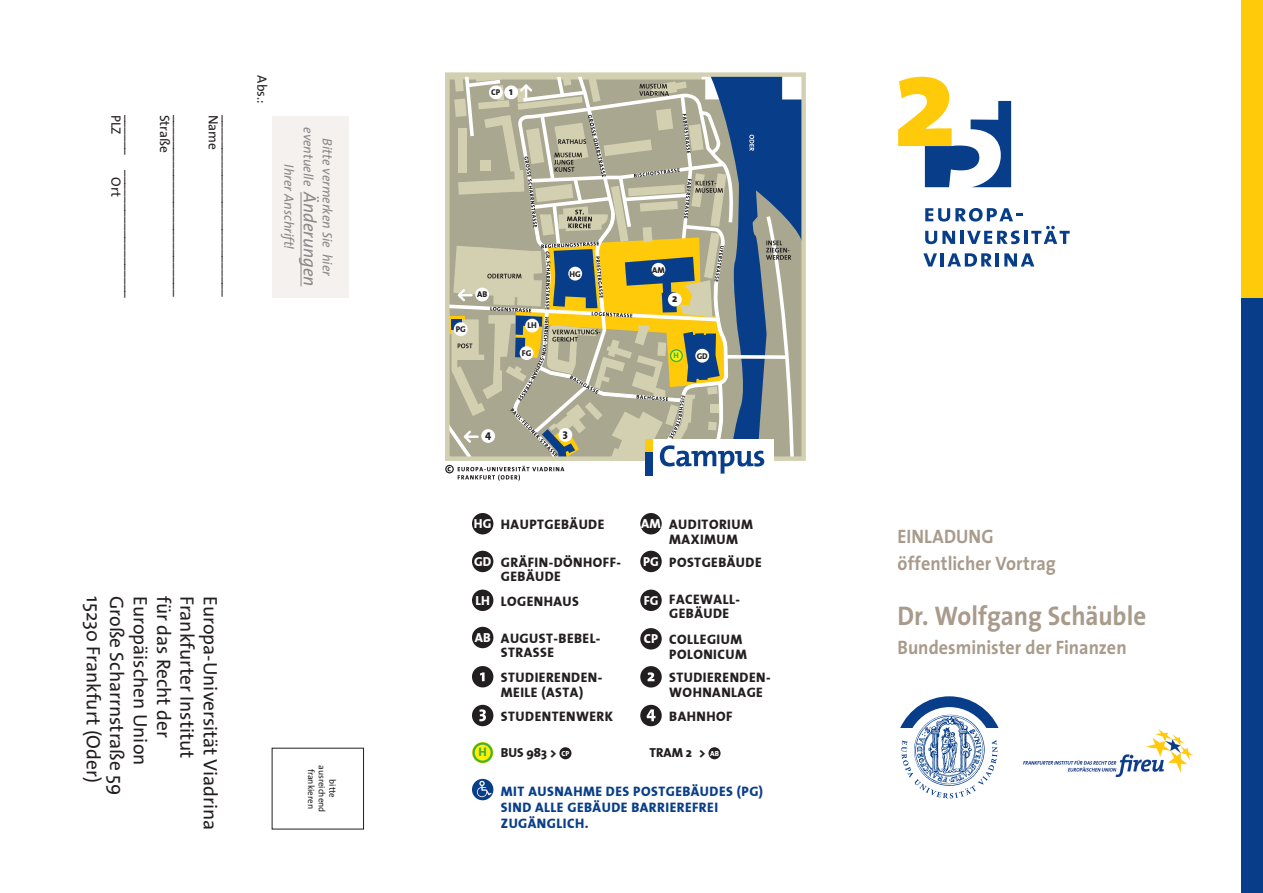
<style>
.page{position:relative;width:1263px;height:893px;background:#fff}
.page>*{position:absolute;margin:0;border:0;box-sizing:border-box;transform-origin:0 0}
.t1{font:700 27px "The Sans";color:#a89b8c;scale:.93 1}
.t2{font:19.5px "The Sans";color:#231f20}
.t3{font:700 19.5px/27px "The Sans";letter-spacing:.005em;color:#a89b8c;scale:.93 1}
.t4{font:13.65px/14.4px "The Mix 8";letter-spacing:.035em;color:#231f20}
.t5{font:13.65px/16.4px "The Mix 8";letter-spacing:.035em;color:#083e89}
.t6{font:13.5px "The Sans";color:#231f20}
.t7{font:italic 13.5px/19.2px "The Sans";color:#231f20;text-align:center}
.t8{font:12.9px "The Mix 8";color:#231f20}
.t9{font:12.9px "The Mix 8";color:#fff}
.t10{font:10.95px "The Mix 8";color:#231f20}
.t11{font:9px/10.8px "The Sans";color:#231f20;text-align:center}
.t12{font:8.4px "The Mix 8";color:#231f20}
.t13{font:7.95px "The Mix 8";color:#40ae49}
.s1{font-size:18px}
.s2{font-size:12.3px;color:#40ae49}
.s3{font-size:7.2px;color:#fff}
</style>
<div class="page">
<div style="left:272px;top:116px;width:77px;height:182px;background:#f4f1ee"></div>
<hr style="left:301px;top:192px;width:1px;height:94px;background:#231f20">
<div style="left:472px;top:513px;width:21px;height:21px;background:#231f20;border-radius:50%"></div>
<div style="left:472px;top:590px;width:21px;height:21px;background:#231f20;border-radius:50%"></div>
<div style="left:640px;top:513px;width:22px;height:21px;background:#231f20;border-radius:50%"></div>
<div style="left:640px;top:590px;width:22px;height:21px;background:#231f20;border-radius:50%"></div>
<div style="left:472px;top:551px;width:21px;height:21px;background:#231f20;border-radius:50%"></div>
<div style="left:472px;top:627px;width:21px;height:21px;background:#231f20;border-radius:50%"></div>
<div style="left:640px;top:551px;width:22px;height:21px;background:#231f20;border-radius:50%"></div>
<div style="left:640px;top:628px;width:22px;height:21px;background:#231f20;border-radius:50%"></div>
<div style="left:472px;top:779px;width:21px;height:21px;background:#083e89;border-radius:50%"></div>
<svg style="left:477px;top:781px;width:14px;height:16px"></svg>
<div style="left:472px;top:666px;width:21px;height:21px;background:#231f20;border-radius:50%"></div>
<svg style="left:480px;top:672px;width:5px;height:9px"></svg>
<div style="left:640px;top:666px;width:22px;height:21px;background:#231f20;border-radius:50%"></div>
<svg style="left:648px;top:672px;width:6px;height:9px"></svg>
<div style="left:472px;top:705px;width:21px;height:21px;background:#231f20;border-radius:50%"></div>
<svg style="left:479px;top:709px;width:7px;height:12px"></svg>
<div style="left:640px;top:705px;width:22px;height:21px;background:#231f20;border-radius:50%"></div>
<svg style="left:646px;top:709px;width:9px;height:12px"></svg>
<svg style="left:472px;top:742px;width:21px;height:21px"></svg>
<div style="left:475px;top:745px;width:16px;height:16px;background:#fff101;border-radius:50%"></div>
<div style="left:559px;top:747px;width:12px;height:12px;background:#231f20;border-radius:50%"></div>
<div style="left:708px;top:747px;width:12px;height:12px;background:#231f20;border-radius:50%"></div>
<svg style="left:445px;top:72px;width:357px;height:409px"></svg>
<div style="left:1241px;top:0;width:22px;height:893px;background:#083e89"></div>
<div style="left:1241px;top:0;width:22px;height:298px;background:#feca0a"></div>
<svg style="left:900px;top:696px;width:98px;height:102px"></svg>
<svg style="left:898px;top:77px;width:113px;height:110px"></svg>
<svg style="left:925px;top:208px;width:145px;height:36px"></svg>
<svg style="left:923px;top:253px;width:14px;height:14px"></svg>
<hr style="left:940px;top:253px;width:4px;height:14px;background:#083e89">
<svg style="left:947px;top:253px;width:45px;height:14px"></svg>
<hr style="left:996px;top:253px;width:3px;height:14px;background:#083e89">
<svg style="left:1004px;top:253px;width:30px;height:14px"></svg>
<img style="left:1023px;top:729px;width:170px;height:47px">
<p class="t6" style="left:127px;top:115px;width:22px;rotate:90deg">PLZ</p>
<p class="t6" style="left:144px;top:115px;width:185px;rotate:90deg">______ ___________________</p>
<p class="t6" style="left:176px;top:115px;width:40px;rotate:90deg">Straße</p>
<p class="t6" style="left:192px;top:115px;width:184px;rotate:90deg">___________________________</p>
<p class="t6" style="left:225px;top:115px;width:37px;rotate:90deg">Name</p>
<p class="t6" style="left:241px;top:115px;width:184px;rotate:90deg">___________________________</p>
<p class="t6" style="left:127px;top:177px;width:21px;rotate:90deg">Ort</p>
<p class="t6" style="left:273px;top:75px;width:30px;rotate:90deg">Abs.:</p>
<p class="t7" style="left:337px;top:127px;width:160px;rotate:90deg">Bitte vermerken Sie hier eventuelle <span class="s1">Änderungen<br></span>Ihrer Anschrift!</p>
<h2 class="t2" style="left:110px;top:596px;width:188px;rotate:90deg">15230 Frankfurt (Oder)</h2>
<h2 class="t2" style="left:133px;top:596px;width:201px;rotate:90deg">Große Scharrnstraße 59</h2>
<h2 class="t2" style="left:156px;top:596px;width:171px;rotate:90deg">Europäischen Union</h2>
<h2 class="t2" style="left:180px;top:596px;width:143px;rotate:90deg">für das Recht der</h2>
<h2 class="t2" style="left:203px;top:596px;width:164px;rotate:90deg">Frankfurter Institut</h2>
<h2 class="t2" style="left:227px;top:596px;width:236px;rotate:90deg">Europa-Universität Viadrina</h2>
<p class="t11" style="left:338px;top:765px;width:49px;rotate:90deg">bitte ausreichend frankieren</p>
<p class="t12" style="left:491px;top:85px;width:11px">CP</p>
<p class="t10" style="left:509px;top:82px;width:5px">1</p>
<p class="t12" style="left:456px;top:322px;width:12px">PG</p>
<p class="t12" style="left:477px;top:287px;width:12px">AB</p>
<p class="t12" style="left:527px;top:318px;width:11px">LH</p>
<p class="t12" style="left:522px;top:346px;width:11px">FG</p>
<p class="t12" style="left:570px;top:267px;width:13px">HG</p>
<p class="t10" style="left:485px;top:425px;width:8px">4</p>
<p class="t10" style="left:563px;top:424px;width:6px">3</p>
<p class="t12" style="left:652px;top:263px;width:14px">AM</p>
<p class="t10" style="left:672px;top:289px;width:7px">2</p>
<p class="t13" style="left:674px;top:349px;width:7px">H</p>
<p class="t12" style="left:697px;top:349px;width:13px">GD</p>
<p class="t9" style="left:474px;top:513px;width:19px">HG</p>
<p class="t4" style="left:501px;top:517px;width:105px">HAUPTGEBÄUDE</p>
<p class="t9" style="left:641px;top:513px;width:21px">AM</p>
<p class="t4" style="left:669px;top:517px;width:85px">AUDITORIUM<br>MAXIMUM</p>
<p class="t9" style="left:474px;top:551px;width:19px">GD</p>
<p class="t4" style="left:501px;top:555px;width:122px">GRÄFIN-DÖNHOFF-<br>GEBÄUDE</p>
<p class="t9" style="left:643px;top:551px;width:17px">PG</p>
<p class="t4" style="left:669px;top:555px;width:94px">POSTGEBÄUDE</p>
<p class="t9" style="left:475px;top:589px;width:16px">LH</p>
<p class="t4" style="left:501px;top:593px;width:80px">LOGENHAUS</p>
<p class="t9" style="left:644px;top:589px;width:16px">FG</p>
<p class="t4" style="left:669px;top:592px;width:72px">FACEWALL-<br>GEBÄUDE</p>
<p class="t9" style="left:475px;top:627px;width:17px">AB</p>
<p class="t4" style="left:501px;top:631px;width:101px">AUGUST-BEBEL-<br>STRASSE</p>
<p class="t9" style="left:644px;top:628px;width:16px">CP</p>
<p class="t4" style="left:669px;top:632px;width:79px">COLLEGIUM<br>POLONICUM</p>
<p class="t4" style="left:501px;top:670px;width:103px">STUDIERENDEN-<br>MEILE (ASTA)</p>
<p class="t4" style="left:669px;top:670px;width:103px">STUDIERENDEN-<br>WOHNANLAGE</p>
<p class="t4" style="left:501px;top:709px;width:114px">STUDENTENWERK</p>
<p class="t4" style="left:669px;top:709px;width:65px">BAHNHOF</p>
<p class="t8" style="left:478px;top:742px;width:92px"><span class="s2">H</span> BUS 983 &gt; <span class="s3">CP</span></p>
<p class="t8" style="left:649px;top:742px;width:71px">TRAM 2 &gt; <span class="s3">AB</span></p>
<p class="t5" style="left:501px;top:783px;width:264px">MIT AUSNAHME DES POSTGEBÄUDES (PG)<br>SIND ALLE GEBÄUDE BARRIEREFREI<br>ZUGÄNGLICH.</p>
<h2 class="t3" style="left:897px;top:522px;width:172px">EINLADUNG öffentlicher Vortrag</h2>
<h1 class="t1" style="left:897px;top:594px;width:269px">Dr. Wolfgang Schäuble</h1>
<h2 class="t3" style="left:897px;top:633px;width:248px">Bundesminister der Finanzen</h2>
</div>
